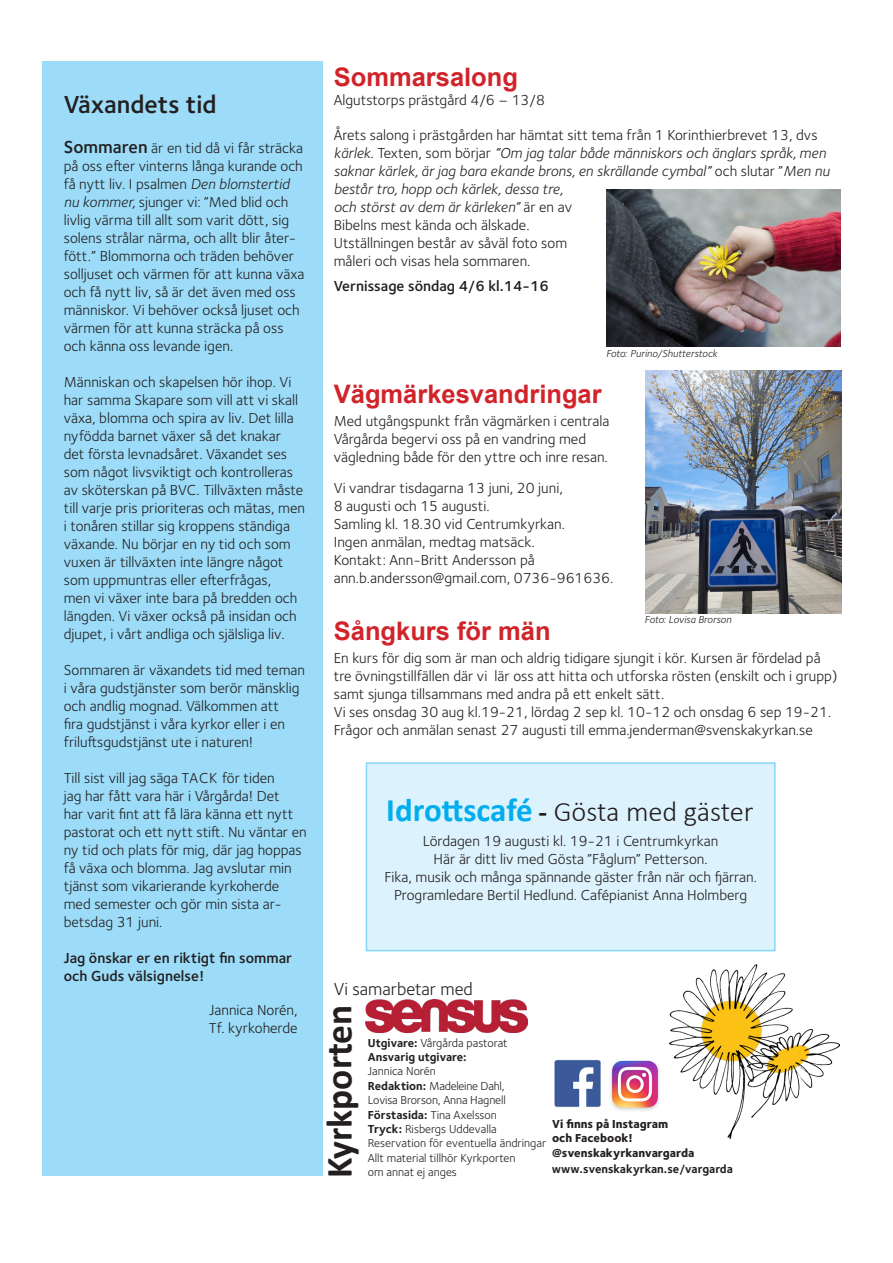
<style>
.page{position:relative;width:893px;height:1263px;background:#fff}
.page>*{position:absolute;margin:0;border:0;box-sizing:border-box;transform-origin:0 0}
.t1{font:700 37.5px "Calibri";letter-spacing:-.005em;color:#231f20}
.t2{font:300 28.5px "Calibri";color:#231f20}
.t3{font:700 25.5px "Arial";color:#d1232a}
.t4{font:600 25.5px "Foundry Sterling OT3";color:#231f20}
.t5{font:18px "Foundry Sterling OT3";color:#231f20}
.t6{font:15px/18px "Foundry Sterling OT3";color:#231f20}
.t7{font:600 15px/18px "Foundry Sterling OT3";color:#231f20}
.t8{font:12px/14.4px "Foundry Sterling OT3";color:#231f20}
.t9{font:800 12px/14.4px "Foundry Sterling OT3";color:#231f20}
.t10{font:700 12px "Foundry Sterling OT3";color:#231f20}
.t11{font:italic 10.5px "Foundry Sterling OT3";color:#231f20}
.s1{font-weight:600;font-size:18px}
.s2{font-style:italic}
.s3{font-weight:700;font-size:33px;color:#00aeef}
.s4{font-weight:700}
</style>
<div class="page">
<div style="left:366px;top:762px;width:410px;height:189px;background:#dcf2fc"></div>
<div style="left:43px;top:61px;width:280px;height:1115px;background:#9cdcf8"></div>
<img style="left:366px;top:1000px;width:162px;height:32px">
<img style="left:606px;top:190px;width:235px;height:156px">
<img style="left:554px;top:1060px;width:105px;height:51px">
<img style="left:669px;top:965px;width:170px;height:173px">
<img style="left:645px;top:370px;width:197px;height:244px">
<p class="t4" style="left:64px;top:85px;width:154px">Växandets tid</p>
<p class="t6" style="left:64px;top:138px;width:242px"><span class="s1">Sommaren</span> är en tid då vi får sträcka på oss efter vinterns långa kurande och få nytt liv. I psalmen <span class="s2">Den blomstertid nu kommer,</span> sjunger vi: ”Med blid och livlig värma till allt som varit dött, sig solens strålar närma, och allt blir åter&shy;fött.” Blommorna och träden behöver solljuset och värmen för att kunna växa och få nytt liv, så är det även med oss människor. Vi behöver också ljuset och värmen för att kunna sträcka på oss och känna oss levande igen.</p>
<p class="t6" style="left:64px;top:372px;width:243px">Människan och skapelsen hör ihop. Vi har samma Skapare som vill att vi skall växa, blomma och spira av liv. Det lilla nyfödda barnet växer så det knakar det första levnadsåret. Växandet ses som något livsviktigt och kontrolleras av sköterskan på BVC. Tillväxten måste till varje pris prioriteras och mätas, men i tonåren stillar sig kroppens ständiga växande. Nu börjar en ny tid och som vuxen är tillväxten inte längre något som uppmuntras eller efterfrågas,<br>men vi växer inte bara på bredden och längden. Vi växer också på insidan och djupet, i vårt andliga och själsliga liv.</p>
<p class="t6" style="left:64px;top:660px;width:243px">Sommaren är växandets tid med teman i våra gudstjänster som berör mänsklig och andlig mognad. Välkommen att<br>fira gudstjänst i våra kyrkor eller i en friluftsgudstjänst ute i naturen!</p>
<p class="t6" style="left:64px;top:768px;width:244px">Till sist vill jag säga TACK för tiden<br>jag har fått vara här i Vårgårda! Det<br>har varit fint att få lära känna ett nytt pastorat och ett nytt stift. Nu väntar en ny tid och plats för mig, där jag hoppas få växa och blomma. Jag avslutar min tjänst som vikarierande kyrkoherde med semester och gör min sista ar&shy;betsdag 31 juni.</p>
<p class="t7" style="left:64px;top:948px;width:230px">Jag önskar er en riktigt fin sommar och Guds välsignelse!</p>
<p class="t6" style="left:209px;top:1000px;width:90px">Jannica Norén,<br>Tf. kyrkoherde</p>
<p class="t3" style="left:334px;top:59px;width:186px">Sommarsalong</p>
<p class="t6" style="left:334px;top:90px;width:213px">Algutstorps prästgård 4/6 – 13/8</p>
<p class="t6" style="left:334px;top:125px;width:497px">Årets salong i prästgården har hämtat sitt tema från 1 Korinthierbrevet 13, dvs <span class="s2">kärlek</span>. Texten, som börjar <span class="s2">”Om jag talar både människors och änglars språk, men saknar kärlek, är jag bara ekande brons, en skrällande cymbal”</span> och slutar ”<span class="s2">Men nu består tro, hopp och kärlek, dessa tre,<br>och störst av dem är kärleken”</span> är en av<br>Bibelns mest kända och älskade.<br>Utställningen består av såväl foto som<br>måleri och visas hela sommaren.</p>
<p class="t7" style="left:334px;top:276px;width:216px">Vernissage söndag 4/6 kl.14-16</p>
<p class="t11" style="left:606px;top:346px;width:113px">Foto: Purino/Shutterstock</p>
<p class="t3" style="left:334px;top:376px;width:269px">Vägmärkesvandringar</p>
<p class="t6" style="left:334px;top:411px;width:277px">Med utgångspunkt från vägmärken i centrala<br>Vårgårda begervi oss på en vandring med vägledning både för den yttre och inre resan.</p>
<p class="t6" style="left:334px;top:478px;width:233px">Vi vandrar tisdagarna 13 juni, 20 juni,<br>8 augusti och 15 augusti.<br>Samling kl. 18.30 vid Centrumkyrkan.</p>
<p class="t6" style="left:334px;top:532px;width:281px">Ingen anmälan, medtag matsäck.<br>Kontakt: Ann-Britt Andersson på ann.b.andersson@gmail.com, 0736-961636.</p>
<p class="t11" style="left:645px;top:612px;width:88px">Foto: Lovisa Brorson</p>
<p class="t3" style="left:334px;top:613px;width:218px">Sångkurs för män</p>
<p class="t6" style="left:334px;top:648px;width:505px">En kurs för dig som är man och aldrig tidigare sjungit i kör. Kursen är fördelad på tre övningstillfällen där vi lär oss att hitta och utforska rösten (enskilt och i grupp) samt sjunga tillsammans med andra på ett enkelt sätt.<br>Vi ses onsdag 30 aug kl.19-21, lördag 2 sep kl. 10-12 och onsdag 6 sep 19-21.</p>
<p class="t6" style="left:334px;top:720px;width:481px">Frågor och anmälan senast 27 augusti till emma.jenderman@svenskakyrkan.se</p>
<p class="t2" style="left:386px;top:794px;width:369px"><span class="s3">Idrottscafé</span> <span class="s4">-</span> Gösta med gäster</p>
<p class="t6" style="left:423px;top:831px;width:297px;text-align:center">Lördagen 19 augusti kl. 19-21 i Centrumkyrkan<br>Här är ditt liv med Gösta ”Fåglum” Petterson.</p>
<p class="t6" style="left:384px;top:867px;width:374px">Fika, musik och många spännande gäster från när och fjärran.</p>
<p class="t6" style="left:394px;top:885px;width:355px">Programledare Bertil Hedlund. Cafépianist Anna Holmberg</p>
<p class="t5" style="left:334px;top:976px;width:141px">Vi samarbetar med</p>
<p class="t1" style="left:313px;top:1178px;width:175px;rotate:-90deg">Kyrkporten</p>
<p class="t8" style="left:368px;top:1034px;width:180px"><span class="s4">Utgivare:</span> Vårgårda pastorat<br><span class="s4">Ansvarig utgivare:<br></span>Jannica Norén<br><span class="s4">Redaktion:</span> Madeleine Dahl,<br>Lovisa Brorson, Anna Hagnell<br><span class="s4">Förstasida:</span> Tina Axelsson<br><span class="s4">Tryck:</span> Risbergs Uddevalla<br>Reservation för eventuella ändringar<br>Allt material tillhör Kyrkporten<br>om annat ej anges</p>
<p class="t9" style="left:552px;top:1116px;width:144px">Vi finns på Instagram<br>och Facebook! @svenskakyrkanvargarda</p>
<p class="t10" style="left:552px;top:1159px;width:183px">www.svenskakyrkan.se/vargarda</p>
</div>
